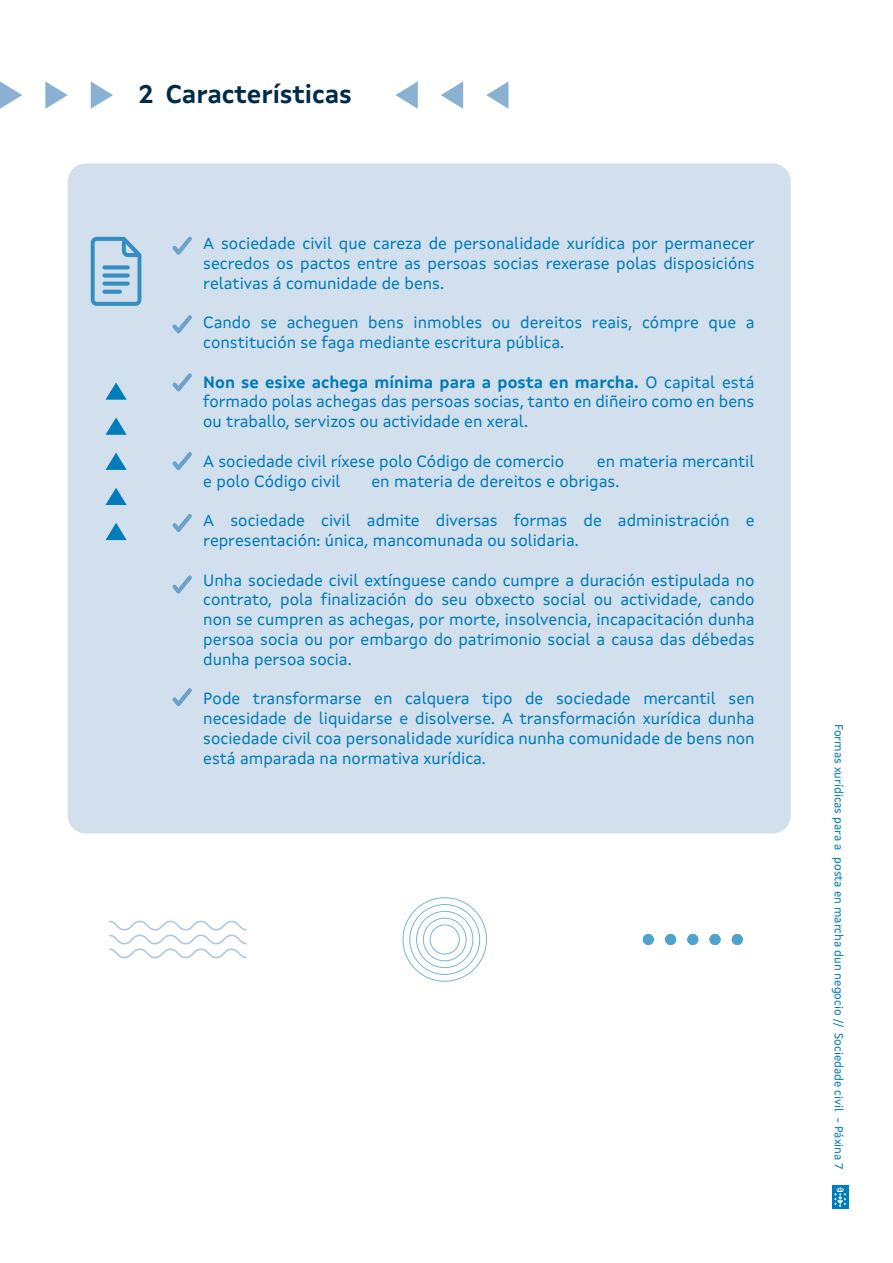
<style>
.page{position:relative;width:893px;height:1263px;background:#fff}
.page>*{position:absolute;margin:0;border:0;box-sizing:border-box;transform-origin:0 0}
.t1{font:700 25.5px "Xunta Sans";color:#002b49}
.t2{font:16.5px/19.8px "Xunta Sans";color:#007cba;text-align:justify}
.t3{font:11.85px "Xunta Sans";color:#007cba}
.s1{font-weight:700}
</style>
<div class="page">
<div style="left:832px;top:1185px;width:16px;height:24px;background:#007cba"></div>
<svg style="left:834px;top:1187px;width:12px;height:19px"></svg>
<svg style="left:0;top:81px;width:22px;height:28px"></svg>
<svg style="left:45px;top:81px;width:23px;height:28px"></svg>
<svg style="left:486px;top:82px;width:22px;height:27px"></svg>
<svg style="left:91px;top:81px;width:22px;height:28px"></svg>
<svg style="left:441px;top:81px;width:22px;height:28px"></svg>
<svg style="left:395px;top:81px;width:23px;height:28px"></svg>
<div style="left:68px;top:163px;width:723px;height:670px;background:#d2dfec;border-radius:18px"></div>
<svg style="left:91px;top:237px;width:50px;height:69px"></svg>
<svg style="left:105px;top:523px;width:22px;height:17px"></svg>
<svg style="left:105px;top:488px;width:22px;height:17px"></svg>
<svg style="left:105px;top:453px;width:22px;height:17px"></svg>
<svg style="left:105px;top:417px;width:22px;height:18px"></svg>
<svg style="left:105px;top:382px;width:22px;height:18px"></svg>
<svg style="left:402px;top:897px;width:85px;height:85px"></svg>
<svg style="left:109px;top:921px;width:138px;height:37px"></svg>
<div style="left:710px;top:934px;width:11px;height:11px;background:#5dabd2;border-radius:50%"></div>
<div style="left:643px;top:934px;width:11px;height:11px;background:#4da3ce;border-radius:50%"></div>
<div style="left:665px;top:934px;width:11px;height:11px;background:#4da3ce;border-radius:50%"></div>
<div style="left:687px;top:934px;width:11px;height:11px;background:#4da3ce;border-radius:50%"></div>
<div style="left:709px;top:934px;width:11px;height:11px;background:#4da3ce;border-radius:50%"></div>
<div style="left:732px;top:934px;width:11px;height:11px;background:#4da3ce;border-radius:50%"></div>
<svg style="left:173px;top:237px;width:19px;height:18px"></svg>
<svg style="left:173px;top:315px;width:19px;height:18px"></svg>
<svg style="left:173px;top:373px;width:19px;height:18px"></svg>
<svg style="left:173px;top:452px;width:19px;height:18px"></svg>
<svg style="left:173px;top:514px;width:19px;height:18px"></svg>
<svg style="left:173px;top:575px;width:19px;height:18px"></svg>
<svg style="left:173px;top:688px;width:19px;height:18px"></svg>
<h1 class="t1" style="left:139px;top:79px;width:214px">2 Características</h1>
<p class="t2" style="left:203px;top:233px;width:553px">A sociedade civil que careza de personalidade xurídica por permanecer secredos os pactos entre as persoas socias rexerase polas disposicións relativas á comunidade de bens.</p>
<p class="t2" style="left:203px;top:312px;width:553px">Cando se acheguen bens inmobles ou dereitos reais, cómpre que a constitución se faga mediante escritura pública.</p>
<p class="t2" style="left:203px;top:372px;width:553px"><span class="s1">Non se esixe achega mínima para a posta en marcha.</span> O capital está formado polas achegas das persoas socias, tanto en diñeiro como en bens ou traballo, servizos ou actividade en xeral.</p>
<p class="t2" style="left:203px;top:451px;width:362px">A sociedade civil ríxese polo Código de comercio</p>
<p class="t2" style="left:597px;top:451px;width:159px">en materia mercantil</p>
<p class="t2" style="left:203px;top:471px;width:139px">e polo Código civil</p>
<p class="t2" style="left:371px;top:471px;width:249px">en materia de dereitos e obrigas.</p>
<p class="t2" style="left:203px;top:510px;width:553px">A sociedade civil admite diversas formas de administración e representación: única, mancomunada ou solidaria.</p>
<p class="t2" style="left:203px;top:570px;width:553px">Unha sociedade civil extínguese cando cumpre a duración estipulada no contrato, pola finalización do seu obxecto social ou actividade, cando non se cumpren as achegas, por morte, insolvencia, incapacitación dunha persoa socia ou por embargo do patrimonio social a causa das débedas dunha persoa socia.</p>
<p class="t2" style="left:203px;top:689px;width:553px">Pode transformarse en calquera tipo de sociedade mercantil sen necesidade de liquidarse e disolverse. A transformación xurídica dunha sociedade civil coa personalidade xurídica nunha comunidade de bens non está amparada na normativa xurídica.</p>
<p class="t3" style="left:846px;top:723px;width:448px;rotate:90deg">Formas xurídicas para a posta en marcha dun negocio // Sociedade civil - Páxina 7</p>
</div>
